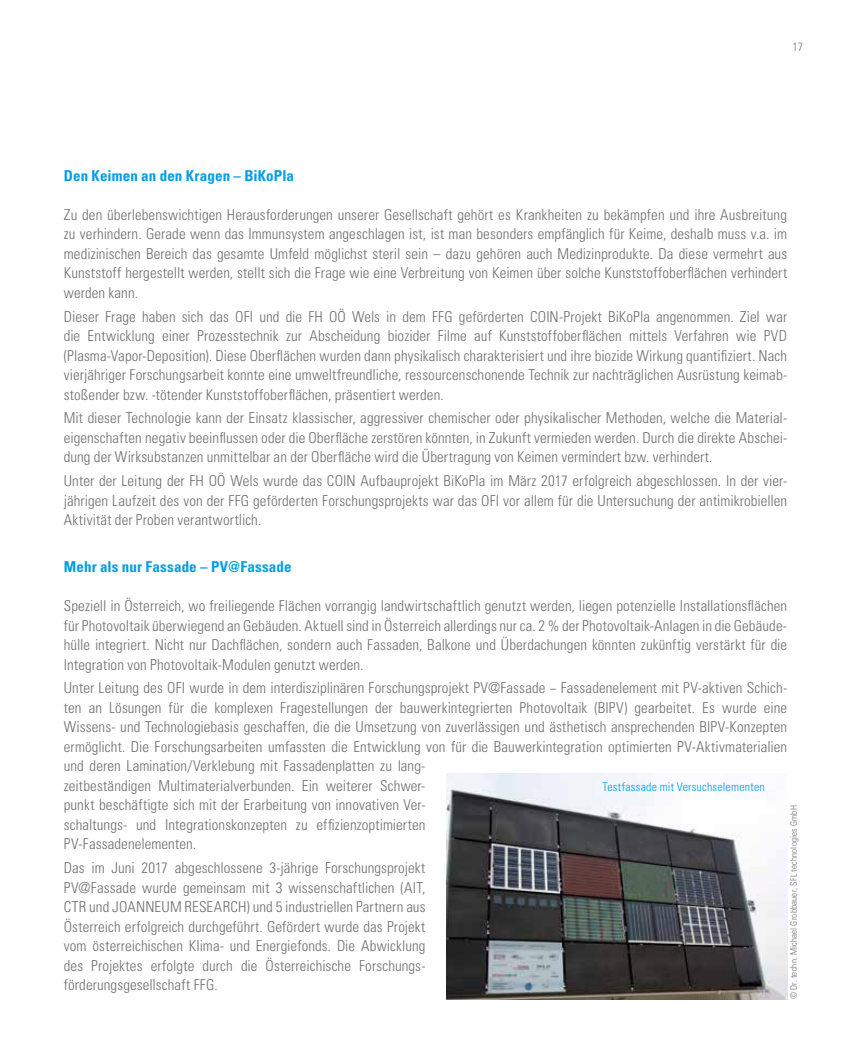
<style>
.page{position:relative;width:851px;height:1063px;background:#fff}
.page>*{position:absolute;margin:0;border:0;box-sizing:border-box;transform-origin:0 0}
.t1{font:300 condensed 15px/19.5px "Univers LT Std";letter-spacing:.005em;color:#6f6f6e;text-align:justify}
.t2{font:700 condensed 15px "Univers LT Std";letter-spacing:.01em;color:#009ee3}
.t3{font:300 condensed 12px "Univers LT Std";letter-spacing:.015em;color:#009ee3}
.t4{font:300 condensed 12px "Univers LT Std";color:#717e85}
.t5{font:300 condensed 9px "Univers LT Std";letter-spacing:.025em;color:#6f6f6e}
</style>
<div class="page">
<img style="left:446px;top:774px;width:341px;height:225px">
<p class="t4" style="left:792px;top:40px;width:12px">17</p>
<p class="t2" style="left:64px;top:166px;width:232px">Den Keimen an den Kragen – BiKoPla</p>
<p class="t1" style="left:64px;top:205px;width:724px">Zu den überlebenswichtigen Herausforderungen unserer Gesellschaft gehört es Krankheiten zu bekämpfen und ihre Ausbreitung zu verhindern. Gerade wenn das Immunsystem angeschlagen ist, ist man besonders empfänglich für Keime, deshalb muss v.a. im medizinischen Bereich das gesamte Umfeld möglichst steril sein – dazu gehören auch Medizinprodukte. Da diese vermehrt aus Kunststoff hergestellt werden, stellt sich die Frage wie eine Verbreitung von Keimen über solche Kunststoffoberflächen verhindert werden kann.</p>
<p class="t1" style="left:64px;top:307px;width:724px">Dieser Frage haben sich das OFI und die FH OÖ Wels in dem FFG geförderten COIN-Projekt BiKoPla angenommen. Ziel war die Entwicklung einer Prozesstechnik zur Abscheidung biozider Filme auf Kunststoffoberflächen mittels Verfahren wie PVD (Plasma-Vapor-Deposition). Diese Oberflächen wurden dann physikalisch charakterisiert und ihre biozide Wirkung quantifiziert. Nach vierjähriger Forschungsarbeit konnte eine umweltfreundliche, ressourcenschonende Technik zur nachträglichen Ausrüstung keimab&shy;stoßender bzw. -tötender Kunststoffoberflächen, präsentiert werden.</p>
<p class="t1" style="left:64px;top:408px;width:724px">Mit dieser Technologie kann der Einsatz klassischer, aggressiver chemischer oder physikalischer Methoden, welche die Material&shy;eigenschaften negativ beeinflussen oder die Oberfläche zerstören könnten, in Zukunft vermieden werden. Durch die direkte Abschei&shy;dung der Wirksubstanzen unmittelbar an der Oberfläche wird die Übertragung von Keimen vermindert bzw. verhindert.</p>
<p class="t1" style="left:64px;top:471px;width:724px">Unter der Leitung der FH OÖ Wels wurde das COIN Aufbauprojekt BiKoPla im März 2017 erfolgreich abgeschlossen. In der vier&shy;jährigen Laufzeit des von der FFG geförderten Forschungsprojekts war das OFI vor allem für die Untersuchung der antimikrobiellen Aktivität der Proben verantwortlich.</p>
<p class="t2" style="left:64px;top:558px;width:229px">Mehr als nur Fassade – PV@Fassade</p>
<p class="t1" style="left:64px;top:596px;width:724px">Speziell in Österreich, wo freiliegende Flächen vorrangig landwirtschaftlich genutzt werden, liegen potenzielle Installationsflächen für Photovoltaik überwiegend an Gebäuden. Aktuell sind in Österreich allerdings nur ca. 2 % der Photovoltaik-Anlagen in die Gebäude&shy;hülle integriert. Nicht nur Dachflächen, sondern auch Fassaden, Balkone und Überdachungen könnten zukünftig verstärkt für die Integration von Photovoltaik-Modulen genutzt werden.</p>
<p class="t1" style="left:64px;top:678px;width:724px;text-align:left">Unter Leitung des OFI wurde in dem interdisziplinären Forschungsprojekt PV@Fassade − Fassadenelement mit PV-aktiven Schich&shy;ten an Lösungen für die komplexen Fragestellungen der bauwerkintegrierten Photovoltaik (BIPV) gearbeitet. Es wurde eine Wissens- und Technologiebasis geschaffen, die die Umsetzung von zuverlässigen und ästhetisch ansprechenden BIPV-Konzepten ermöglicht. Die Forschungsarbeiten umfassten die Entwicklung von für die Bauwerkintegration optimierten PV-Aktivmaterialien und deren Lamination/Verklebung mit Fassadenplatten zu lang-<br>zeitbeständigen Multimaterialverbunden. Ein weiterer Schwer-<br>punkt beschäftigte sich mit der Erarbeitung von innovativen Ver-<br>schaltungs- und Integrationskonzepten zu effizienzoptimierten<br>PV-Fassadenelementen.</p>
<p class="t1" style="left:64px;top:858px;width:363px">Das im Juni 2017 abgeschlossene 3-jährige Forschungsprojekt PV@Fassade wurde gemeinsam mit 3 wissenschaftlichen (AIT, CTR und JOANNEUM RESEARCH) und 5 industriellen Partnern aus Österreich erfolgreich durchgeführt. Gefördert wurde das Projekt vom österreichischen Klima- und Energiefonds. Die Abwicklung des Projektes erfolgte durch die Österreichische Forschungs&shy;förderungsgesellschaft FFG.</p>
<p class="t3" style="left:602px;top:779px;width:164px">Testfassade mit Versuchselementen</p>
<p class="t5" style="left:788px;top:999px;width:195px;rotate:-90deg">© Dr. techn. Michael Grobbauer, SFL technologies GmbH</p>
</div>
